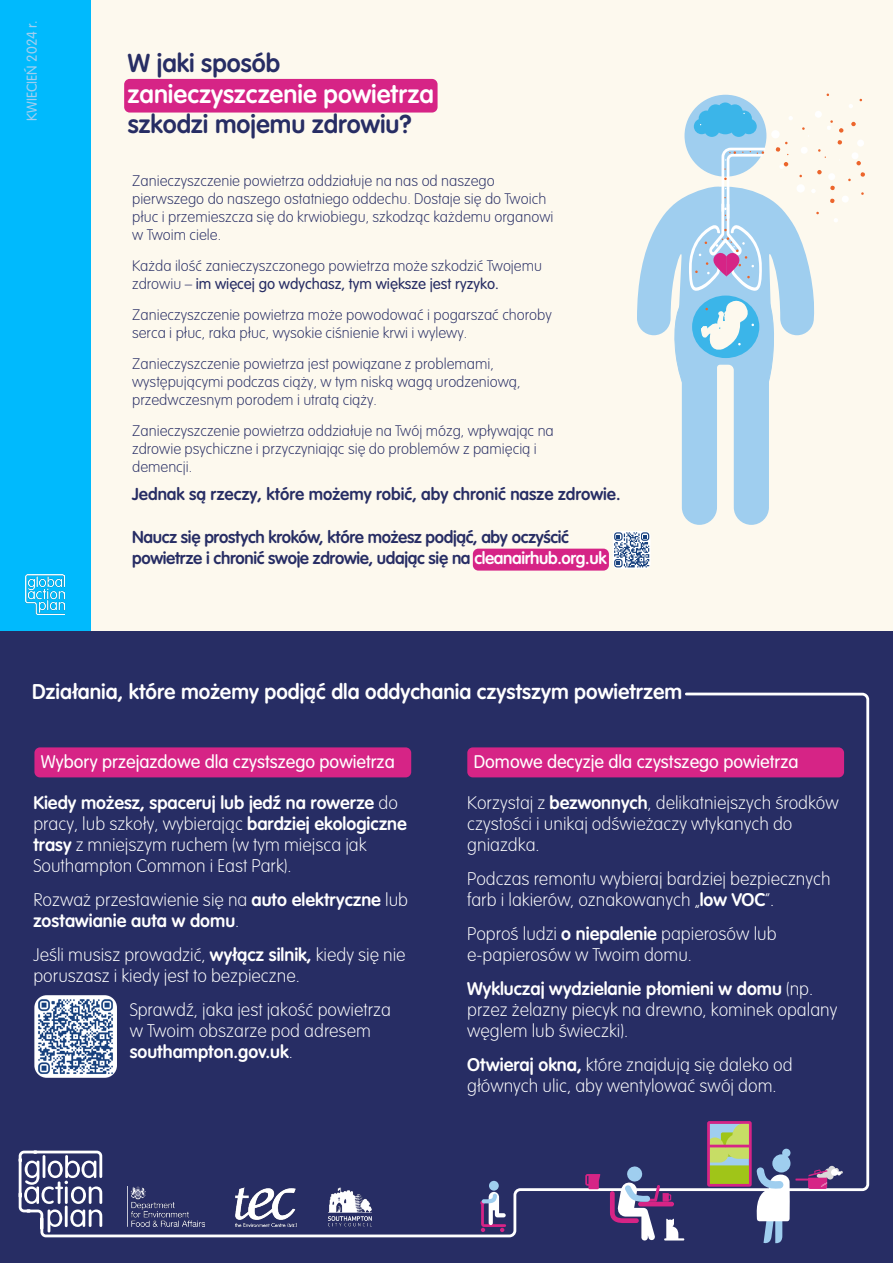
<style>
.page{position:relative;width:893px;height:1263px;background:#fff}
.page>*{position:absolute;margin:0;border:0;box-sizing:border-box;transform-origin:0 0}
.t1{font:600 25.5px/30.6px "VAG Rounded Next";color:#272d64}
.t2{font:600 21px "VAG Rounded Next";color:#fff}
.T4_-_Contents_only{font:200 18px/21px "VAG Rounded Next";color:#fff}
.t3{font:18px "VAG Rounded Next";color:#fff}
.T4_-_Contents_only-2{font:600 18px/21px "VAG Rounded Next";color:#fff}
.t4{font:600 16.95px/20.4px "VAG Rounded Next";letter-spacing:-.02em;color:#272d64}
.t5{font:600 16.95px "VAG Rounded Next";color:#272d64}
.T4_-_Contents_only-3{font:200 15px/18px "VAG Rounded Next";color:#272d64}
.t6{font:14.1px "VAG Rounded Next";color:#9fceef}
.s1{color:#fff}
.s2{font-weight:400}
.s3{font-weight:600}
.s4{font-weight:200}
</style>
<div class="page">
<div style="left:76px;top:0;width:817px;height:651px;background:#fdf9ee"></div>
<div style="left:0;top:0;width:90px;height:651px;background:#00bafd"></div>
<div style="left:473px;top:549px;width:136px;height:22px;background:#d62486;border-radius:6px"></div>
<div style="left:124px;top:79px;width:314px;height:34px;background:#d62486;border-radius:6px"></div>
<svg style="left:613px;top:531px;width:38px;height:38px"></svg>
<svg style="left:614px;top:532px;width:35px;height:16px"></svg>
<svg style="left:614px;top:559px;width:9px;height:8px"></svg>
<svg style="left:637px;top:206px;width:132px;height:319px"></svg>
<svg style="left:672px;top:94px;width:193px;height:313px"></svg>
<div style="left:0;top:631px;width:893px;height:632px;background:#272d64"></div>
<svg style="left:18px;top:692px;width:852px;height:546px"></svg>
<svg style="left:585px;top:1174px;width:15px;height:15px"></svg>
<svg style="left:610px;top:1166px;width:74px;height:74px"></svg>
<img style="left:128px;top:1187px;width:77px;height:39px">
<img style="left:328px;top:1187px;width:44px;height:39px">
<img style="left:235px;top:1187px;width:62px;height:39px">
<svg style="left:707px;top:1121px;width:136px;height:123px"></svg>
<img style="left:34px;top:995px;width:83px;height:83px">
<div style="left:489px;top:1181px;width:10px;height:9px;background:#9fceef;border-radius:50%"></div>
<svg style="left:480px;top:1192px;width:26px;height:40px"></svg>
<img style="left:26px;top:574px;width:38px;height:40px">
<p class="t6" style="left:24px;top:121px;width:102px;rotate:-90deg">KWIECIEŃ 2024 r.</p>
<p class="t1" style="left:128px;top:48px;width:307px">W jaki sposób <span class="s1">zanieczyszczenie powietrza </span>szkodzi mojemu zdrowiu?</p>
<p class="T4_-_Contents_only-3" style="left:132px;top:172px;width:423px">Zanieczyszczenie powietrza oddziałuje na nas od naszego pierwszego do naszego ostatniego oddechu. Dostaje się do Twoich płuc i przemieszcza się do krwiobiegu, szkodząc każdemu organowi w Twoim ciele.</p>
<p class="T4_-_Contents_only-3" style="left:132px;top:257px;width:411px">Każda ilość zanieczyszczonego powietrza może szkodzić Twojemu zdrowiu – <span class="s2">im więcej go wdychasz, tym większe jest ryzyko.</span></p>
<p class="T4_-_Contents_only-3" style="left:132px;top:306px;width:421px">Zanieczyszczenie powietrza może powodować i pogarszać choroby serca i płuc, raka płuc, wysokie ciśnienie krwi i wylewy.</p>
<p class="T4_-_Contents_only-3" style="left:132px;top:355px;width:390px">Zanieczyszczenie powietrza jest powiązane z problemami, występującymi podczas ciąży, w tym niską wagą urodzeniową, przedwczesnym porodem i utratą ciąży.</p>
<p class="T4_-_Contents_only-3" style="left:132px;top:422px;width:423px">Zanieczyszczenie powietrza oddziałuje na Twój mózg, wpływając na zdrowie psychiczne i przyczyniając się do problemów z pamięcią i demencji.</p>
<p class="t5" style="left:132px;top:483px;width:490px">Jednak są rzeczy, które możemy robić, aby chronić nasze zdrowie.</p>
<p class="t4" style="left:132px;top:527px;width:476px">Naucz się prostych kroków, które możesz podjąć, aby oczyścić powietrze i chronić swoje zdrowie, udając się na <span class="s1">cleanairhub.org.uk</span></p>
<p class="t2" style="left:32px;top:678px;width:651px">Działania, które możemy podjąć dla oddychania czystszym powietrzem</p>
<p class="t3" style="left:41px;top:751px;width:355px">Wybory przejazdowe dla czystszego powietrza</p>
<p class="T4_-_Contents_only" style="left:33px;top:793px;width:375px"><span class="s3">Kiedy możesz, spaceruj lub jedź na rowerze</span> do pracy, lub szkoły, wybierając <span class="s3">bardziej ekologiczne trasy</span> z mniejszym ruchem (w tym miejsca jak Southampton Common i East Park).</p>
<p class="T4_-_Contents_only-2" style="left:33px;top:890px;width:376px"><span class="s4">Rozważ przestawienie się na</span> auto elektryczne <span class="s4">lub </span>zostawianie auta w domu<span class="s4">.</span></p>
<p class="T4_-_Contents_only" style="left:33px;top:945px;width:374px">Jeśli musisz prowadzić, <span class="s3">wyłącz silnik,</span> kiedy się nie poruszasz i kiedy jest to bezpieczne.</p>
<p class="T4_-_Contents_only" style="left:130px;top:1000px;width:263px">Sprawdź, jaka jest jakość powietrza w Twoim obszarze pod adresem <span class="s3">southampton.gov.uk</span>.</p>
<p class="t3" style="left:474px;top:751px;width:326px">Domowe decyzje dla czystszego powietrza</p>
<p class="T4_-_Contents_only" style="left:467px;top:793px;width:373px">Korzystaj z <span class="s3">bezwonnych</span>, delikatniejszych środków czystości i unikaj odświeżaczy wtykanych do gniazdka.</p>
<p class="T4_-_Contents_only" style="left:467px;top:869px;width:365px">Podczas remontu wybieraj bardziej bezpiecznych farb i lakierów, oznakowanych „<span class="s3">low VOC</span>”.</p>
<p class="T4_-_Contents_only" style="left:467px;top:924px;width:311px">Poproś ludzi <span class="s3">o niepalenie</span> papierosów lub e-papierosów w Twoim domu.</p>
<p class="T4_-_Contents_only" style="left:467px;top:979px;width:372px"><span class="s3">Wykluczaj wydzielanie płomieni w domu</span> (np. przez żelazny piecyk na drewno, kominek opalany węglem lub świeczki).</p>
<p class="T4_-_Contents_only" style="left:467px;top:1055px;width:327px"><span class="s3">Otwieraj okna,</span> które znajdują się daleko od głównych ulic, aby wentylować swój dom.</p>
</div>
